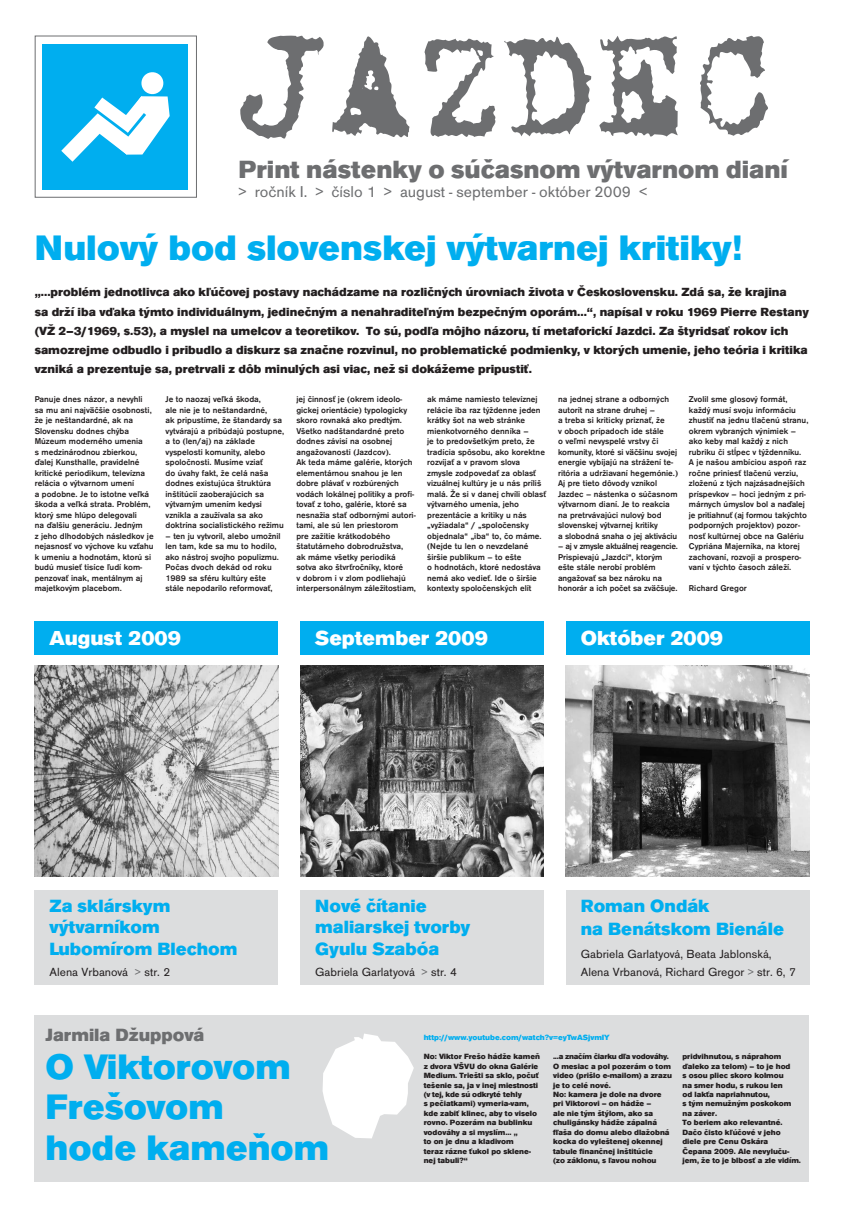
<style>
.page{position:relative;width:844px;height:1216px;background:#fff}
.page>*{position:absolute;margin:0;border:0;box-sizing:border-box;transform-origin:0 0}
.t1{font:36.75px/40.2px "Accius TCE Ult";color:#00aeef}
.t2{font:700 25.9px "Accius TCE";color:#6d6e70}
.t3{font:21px "Accius TCE Ult";color:#fff}
.t4{font:18.38px/21px "Accius TCE Ult";color:#00aeef}
.t5{font:18.38px "Accius TCE Ult";color:#6d6e70}
.t6{font:16.28px "Accius TCE";color:#6d6e70}
.t7{font:12.25px/19.2px "Accius TCE Ult";color:#231f20}
.t8{font:12.25px/17.5px "Accius TCE";color:#231f20}
.t9{font:500 8.75px/10.5px "Accius TCE";color:#231f20}
.t10{font:7.88px/9.5px "Accius TCE Ult";color:#231f20}
.t11{font:7.88px "Accius TCE Ult";color:#00aeef}
.s1{color:#6d6e70}
</style>
<div class="page">
<div style="left:35px;top:36px;width:162px;height:162px;border:1px solid #6d6e70"></div>
<svg style="left:240px;top:36px;width:83px;height:103px"></svg>
<svg style="left:332px;top:36px;width:77px;height:101px"></svg>
<svg style="left:424px;top:39px;width:71px;height:98px"></svg>
<svg style="left:504px;top:37px;width:87px;height:99px"></svg>
<svg style="left:599px;top:36px;width:78px;height:100px"></svg>
<svg style="left:700px;top:36px;width:67px;height:100px"></svg>
<div style="left:43px;top:44px;width:145px;height:146px;background:#00aeef"></div>
<svg style="left:61px;top:72px;width:109px;height:90px"></svg>
<div style="left:35px;top:621px;width:243px;height:34px;background:#00aeef"></div>
<div style="left:566px;top:621px;width:243px;height:34px;background:#00aeef"></div>
<div style="left:300px;top:621px;width:243px;height:34px;background:#00aeef"></div>
<img style="left:35px;top:666px;width:243px;height:210px">
<div style="left:35px;top:890px;width:243px;height:94px;background:#dcddde"></div>
<img style="left:566px;top:666px;width:243px;height:210px">
<div style="left:566px;top:890px;width:243px;height:94px;background:#dcddde"></div>
<img style="left:300px;top:666px;width:243px;height:210px">
<div style="left:300px;top:890px;width:243px;height:94px;background:#dcddde"></div>
<div style="left:35px;top:1015px;width:774px;height:166px;background:#dcddde"></div>
<svg style="left:322px;top:1033px;width:92px;height:105px"></svg>
<h2 class="t2" style="left:238px;top:154px;width:551px">Print nástenky o súčasnom výtvarnom dianí</h2>
<h3 class="t6" style="left:238px;top:185px;width:410px">&gt; ročník I. &gt; číslo 1 &gt; august - september - október 2009 &lt;</h3>
<h1 class="t1" style="left:35px;top:228px;width:709px">Nulový bod slovenskej výtvarnej kritiky!</h1>
<p class="t7" style="left:35px;top:283px;width:775px">„...problém jednotlivca ako kľúčovej postavy nachádzame na rozličných úrovniach života v Československu. Zdá sa, že krajina<br>sa drží iba vďaka týmto individuálnym, jedinečným a nenahraditeľným bezpečným oporám...“, napísal v roku 1969 Pierre Restany (VŽ 2–3/1969, s.53), a myslel na umelcov a teoretikov. To sú, podľa môjho názoru, tí metaforickí Jazdci. Za štyridsať rokov ich samozrejme odbudlo i pribudlo a diskurz sa značne rozvinul, no problematické podmienky, v ktorých umenie, jeho teória i kritika vzniká a prezentuje sa, pretrvali z dôb minulých asi viac, než si dokážeme pripustiť.</p>
<p class="t9" style="left:35px;top:394px;width:120px">Panuje dnes názor, a nevyhli sa mu ani najväčšie osobnosti, že je neštandardné, ak na<br>Slovensku dodnes chýba<br>Múzeum moderného umenia<br>s medzinárodnou zbierkou, ďalej Kunsthalle, pravidelné kritické periodikum, televízna relácia o výtvarnom umení<br>a podobne. Je to istotne veľká škoda a veľká strata. Problém, ktorý sme hlúpo delegovali<br>na ďalšiu generáciu. Jedným<br>z jeho dlhodobých následkov je nejasnosť vo výchove ku vzťahu k umeniu a hodnotám, ktorú si budú musieť tisíce ľudí kom&shy;penzovať inak, mentálnym aj majetkovým placebom.</p>
<p class="t9" style="left:165px;top:394px;width:120px">Je to naozaj veľká škoda,<br>ale nie je to neštandardné,<br>ak pripustíme, že štandardy sa vytvárajú a pribúdajú postupne, a to (len/aj) na základe vyspelosti komunity, alebo spoločnosti. Musíme vziať<br>do úvahy fakt, že celá naša dodnes existujúca štruktúra inštitúcií zaoberajúcich sa výtvarným umením kedysi vznikla a zaužívala sa ako doktrína socialistického režimu</p>
<p class="t9" style="left:165px;top:531px;width:116px">– ten ju vytvoril, alebo umožnil len tam, kde sa mu to hodilo, ako nástroj svojho populizmu.<br>Počas dvoch dekád od roku<br>1989 sa sféru kultúry ešte stále nepodarilo reformovať,</p>
<p class="t9" style="left:296px;top:394px;width:121px">jej činnosť je (okrem ideolo&shy;gickej orientácie) typologicky skoro rovnaká ako predtým.<br>Všetko nadštandardné preto dodnes závisí na osobnej angažovanosti (Jazdcov).<br>Ak teda máme galérie, ktorých elementárnou snahou je len dobre plávať v rozbúrených vodách lokálnej politiky a profi&shy;tovať z toho, galérie, ktoré sa nesnažia stať odbornými autori&shy;tami, ale sú len priestorom<br>pre zažitie krátkodobého štatutárneho dobrodružstva,<br>ak máme všetky periodiká sotva ako štvrťročníky, ktoré<br>v dobrom i v zlom podliehajú interpersonálnym záležitostiam,</p>
<p class="t9" style="left:427px;top:394px;width:120px">ak máme namiesto televíznej relácie iba raz týždenne jeden krátky šot na web stránke mienkotvorného denníka –<br>je to predovšetkým preto, že tradícia spôsobu, ako korektne rozvíjať a v pravom slova zmysle zodpovedať za oblasť vizuálnej kultúry je u nás príliš malá. Že si v danej chvíli oblasť výtvarného umenia, jeho prezentácie a kritiky u nás „vyžiadala“ / „spoločensky objednala“ „iba“ to, čo máme. (Nejde tu len o nevzdelané širšie publikum – to ešte<br>o hodnotách, ktoré nedostáva nemá ako vedieť. Ide o širšie kontexty spoločenských elít</p>
<p class="t9" style="left:558px;top:394px;width:121px">na jednej strane a odborných autorít na strane druhej –<br>a treba si kriticky priznať, že<br>v oboch prípadoch ide stále<br>o veľmi nevyspelé vrstvy či komunity, ktoré si väčšinu svojej energie vybíjajú na strážení te&shy;ritória a udržiavaní hegemónie.)<br>Aj pre tieto dôvody vznikol<br>Jazdec – nástenka o súčasnom výtvarnom dianí. Je to reakcia na pretrvávajúci nulový bod slovenskej výtvarnej kritiky<br>a slobodná snaha o jej aktiváciu</p>
<p class="t9" style="left:558px;top:541px;width:121px">– aj v zmysle aktuálnej reagencie.<br>Prispievajú „Jazdci“, ktorým ešte stále nerobí problém angažovať sa bez nároku na honorár a ich počet sa zväčšuje.</p>
<p class="t9" style="left:688px;top:394px;width:121px">Zvolil sme glosový formát, každý musí svoju informáciu zhustiť na jednu tlačenú stranu, okrem vybraných výnimiek – ako keby mal každý z nich rubriku či stĺpec v týždenníku.<br>A je našou ambíciou aspoň raz ročne priniesť tlačenú verziu, zloženú z tých najzásadnejších príspevkov – hoci jedným z pri&shy;márnych úmyslov bol a naďalej je pritiahnuť (aj formou takýchto podporných projektov) pozor&shy;nosť kultúrnej obce na Galériu<br>Cypriána Majerníka, na ktorej zachovaní, rozvoji a prospero&shy;vaní v týchto časoch záleží.</p>
<p class="t9" style="left:688px;top:583px;width:59px">Richard Gregor</p>
<h3 class="t3" style="left:50px;top:630px;width:133px">August 2009</h3>
<h3 class="t3" style="left:315px;top:630px;width:174px">September 2009</h3>
<h3 class="t3" style="left:580px;top:630px;width:144px">Október 2009</h3>
<h3 class="t4" style="left:50px;top:896px;width:189px">Za sklárskym výtvarníkom<br>Lubomírom Blechom</h3>
<h3 class="t8" style="left:50px;top:963px;width:122px">Alena Vrbanová <span class="s1">&gt;</span> str. 2</h3>
<h3 class="t4" style="left:315px;top:896px;width:156px">Nové čítanie maliarskej tvorby<br>Gyulu Szabóa</h3>
<h3 class="t8" style="left:315px;top:963px;width:143px">Gabriela Garlatyová <span class="s1">&gt;</span> str. 4</h3>
<h3 class="t4" style="left:580px;top:895px;width:204px;line-height:22.1px">Roman Ondák<br>na Benátskom Bienále</h3>
<h3 class="t8" style="left:580px;top:946px;width:216px">Gabriela Garlatyová, Beata Jablonská,<br>Alena Vrbanová, Richard Gregor <span class="s1">&gt;</span> str. 6, 7</h3>
<h3 class="t5" style="left:46px;top:1027px;width:160px">Jarmila Džuppová</h3>
<h1 class="t1" style="left:46px;top:1047px;width:285px">O Viktorovom<br>Frešovom<br>hode kameňom</h1>
<p class="t10" style="left:423px;top:1051px;width:118px">No: Viktor Frešo hádže kameň z dvora VŠVU do okna Galérie<br>Medium. Triešti sa sklo, počuť tešenie sa, ja v inej miestnosti (v tej, kde sú odkryté tehly<br>s pečiatkami) vymeria-vam, kde zabiť klinec, aby to viselo rovno. Pozerám na bublinku vodováhy a si myslím... „<br>to on je dnu a kladivom<br>teraz rázne ťukol po sklene&shy;nej tabuli?“</p>
<p class="t10" style="left:553px;top:1051px;width:120px">...a značím čiarku dľa vodováhy.<br>O mesiac a pol pozerám o tom video (prišlo e-mailom) a zrazu je to celé nové.<br>No: kamera je dole na dvore pri Viktorovi – on hádže –<br>ale nie tým štýlom, ako sa chuligánsky hádže zápalná fľaša do domu alebo dlažobná kocka do vyleštenej okennej tabule finančnej inštitúcie<br>(zo záklonu, s ľavou nohou</p>
<p class="t10" style="left:682px;top:1051px;width:120px">pridvihnutou, s náprahom ďaleko za telom) – to je hod<br>s osou pliec skoro kolmou<br>na smer hodu, s rukou len<br>od lakťa napriahnutou,<br>s tým nemužným poskokom na záver.<br>To beriem ako relevantné.<br>Dačo čisto kľúčové v jeho diele pre Cenu Oskára<br>Čepana 2009. Ale nevyluču&shy;jem, že to je blbosť a zle vidím.</p>
<p class="t11" style="left:423px;top:1034px;width:187px">http://www.youtube.com/watch?v=eyTwASjvmIY</p>
</div>
